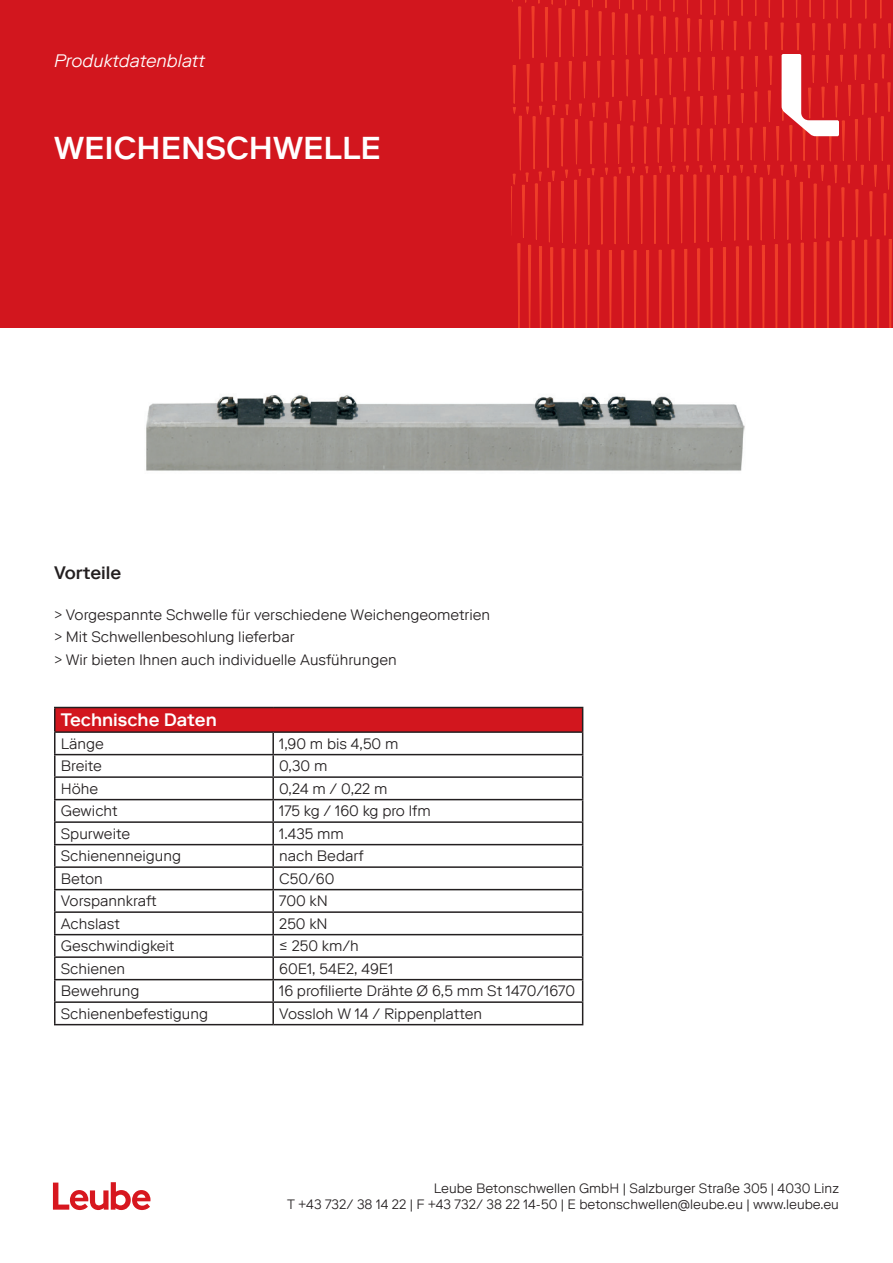
<style>
.page{position:relative;width:893px;height:1263px;background:#fff}
.page>*{position:absolute;margin:0;border:0;box-sizing:border-box;transform-origin:0 0}
.t1{font:500 31.5px "Riforma LLTT";color:#fff}
.t2{font:italic 300 18px "Riforma LLTT";color:#fff}
.t3{font:500 18px "Riforma LLTT";color:#fff}
.t4{font:500 18px "Riforma LLTT";color:#231f20}
.t5{font:300 15px/22.5px "Riforma LLTT";color:#231f20}
.t6{font:300 13.5px/16.2px "Riforma LLTT";color:#231f20;text-align:right}
</style>
<div class="page">
<svg style="left:53px;top:1182px;width:97px;height:28px"></svg>
<div style="left:0;top:0;width:893px;height:327px;background:#d2161e"></div>
<div style="left:55px;top:707px;width:528px;height:25px;background:#d2161e"></div>
<hr style="left:54px;top:707px;width:219px;height:1px;background:#231f20">
<hr style="left:54px;top:708px;width:2px;height:23px;background:#231f20">
<hr style="left:273px;top:707px;width:310px;height:1px;background:#231f20">
<hr style="left:54px;top:731px;width:219px;height:2px;background:#231f20">
<hr style="left:54px;top:733px;width:2px;height:21px;background:#231f20">
<hr style="left:273px;top:731px;width:310px;height:2px;background:#231f20">
<hr style="left:272px;top:733px;width:2px;height:21px;background:#231f20">
<hr style="left:54px;top:754px;width:219px;height:1px;background:#231f20">
<hr style="left:54px;top:755px;width:2px;height:21px;background:#231f20">
<hr style="left:273px;top:754px;width:310px;height:1px;background:#231f20">
<hr style="left:272px;top:755px;width:2px;height:21px;background:#231f20">
<hr style="left:54px;top:776px;width:219px;height:2px;background:#231f20">
<hr style="left:54px;top:778px;width:2px;height:21px;background:#231f20">
<hr style="left:273px;top:776px;width:310px;height:2px;background:#231f20">
<hr style="left:272px;top:778px;width:2px;height:21px;background:#231f20">
<hr style="left:54px;top:799px;width:219px;height:1px;background:#231f20">
<hr style="left:54px;top:800px;width:2px;height:21px;background:#231f20">
<hr style="left:273px;top:799px;width:310px;height:1px;background:#231f20">
<hr style="left:272px;top:800px;width:2px;height:21px;background:#231f20">
<hr style="left:54px;top:821px;width:219px;height:2px;background:#231f20">
<hr style="left:54px;top:823px;width:2px;height:21px;background:#231f20">
<hr style="left:273px;top:821px;width:310px;height:2px;background:#231f20">
<hr style="left:272px;top:823px;width:2px;height:21px;background:#231f20">
<hr style="left:54px;top:844px;width:219px;height:1px;background:#231f20">
<hr style="left:54px;top:845px;width:2px;height:21px;background:#231f20">
<hr style="left:273px;top:844px;width:310px;height:1px;background:#231f20">
<hr style="left:272px;top:845px;width:2px;height:21px;background:#231f20">
<hr style="left:54px;top:866px;width:219px;height:2px;background:#231f20">
<hr style="left:54px;top:868px;width:2px;height:21px;background:#231f20">
<hr style="left:273px;top:866px;width:310px;height:2px;background:#231f20">
<hr style="left:272px;top:868px;width:2px;height:21px;background:#231f20">
<hr style="left:54px;top:889px;width:219px;height:1px;background:#231f20">
<hr style="left:54px;top:890px;width:2px;height:21px;background:#231f20">
<hr style="left:273px;top:889px;width:310px;height:1px;background:#231f20">
<hr style="left:272px;top:890px;width:2px;height:21px;background:#231f20">
<hr style="left:54px;top:911px;width:219px;height:2px;background:#231f20">
<hr style="left:54px;top:913px;width:2px;height:21px;background:#231f20">
<hr style="left:273px;top:911px;width:310px;height:2px;background:#231f20">
<hr style="left:272px;top:913px;width:2px;height:21px;background:#231f20">
<hr style="left:54px;top:934px;width:219px;height:1px;background:#231f20">
<hr style="left:54px;top:935px;width:2px;height:21px;background:#231f20">
<hr style="left:273px;top:934px;width:310px;height:1px;background:#231f20">
<hr style="left:272px;top:935px;width:2px;height:21px;background:#231f20">
<hr style="left:54px;top:956px;width:219px;height:2px;background:#231f20">
<hr style="left:54px;top:958px;width:2px;height:21px;background:#231f20">
<hr style="left:273px;top:956px;width:310px;height:2px;background:#231f20">
<hr style="left:272px;top:958px;width:2px;height:21px;background:#231f20">
<hr style="left:54px;top:979px;width:219px;height:1px;background:#231f20">
<hr style="left:54px;top:980px;width:2px;height:21px;background:#231f20">
<hr style="left:273px;top:979px;width:310px;height:1px;background:#231f20">
<hr style="left:272px;top:980px;width:2px;height:21px;background:#231f20">
<hr style="left:54px;top:1001px;width:219px;height:2px;background:#231f20">
<hr style="left:54px;top:1003px;width:2px;height:21px;background:#231f20">
<hr style="left:273px;top:1001px;width:310px;height:2px;background:#231f20">
<hr style="left:272px;top:1003px;width:2px;height:21px;background:#231f20">
<svg style="left:582px;top:708px;width:1px;height:316px"></svg>
<hr style="left:54px;top:1024px;width:219px;height:1px;background:#231f20">
<hr style="left:273px;top:1024px;width:310px;height:1px;background:#231f20">
<svg style="left:512px;top:0;width:380px;height:327px"></svg>
<img style="left:146px;top:395px;width:599px;height:76px">
<p class="t2" style="left:54px;top:50px;width:152px">Produktdatenblatt</p>
<h1 class="t1" style="left:54px;top:128px;width:328px">WEICHENSCHWELLE</h1>
<p class="t4" style="left:54px;top:561px;width:69px">Vorteile</p>
<p class="t5" style="left:54px;top:603px;width:438px">&gt; Vorgespannte Schwelle für verschiedene Weichengeometrien &gt; Mit Schwellenbesohlung lieferbar<br>&gt; Wir bieten Ihnen auch individuelle Ausführungen</p>
<p class="t3" style="left:61px;top:708px;width:158px">Technische Daten</p>
<p class="t5" style="left:61px;top:732px;width:45px">Länge</p>
<p class="t5" style="left:279px;top:732px;width:121px">1,90 m bis 4,50 m</p>
<p class="t5" style="left:61px;top:754px;width:43px">Breite</p>
<p class="t5" style="left:279px;top:754px;width:50px">0,30 m</p>
<p class="t5" style="left:61px;top:777px;width:39px">Höhe</p>
<p class="t5" style="left:279px;top:777px;width:110px">0,24 m / 0,22 m</p>
<p class="t5" style="left:61px;top:799px;width:58px">Gewicht</p>
<p class="t5" style="left:279px;top:799px;width:153px">175 kg / 160 kg pro lfm</p>
<p class="t5" style="left:61px;top:822px;width:71px">Spurweite</p>
<p class="t5" style="left:279px;top:822px;width:66px">1.435 mm</p>
<p class="t5" style="left:61px;top:844px;width:122px">Schienenneigung</p>
<p class="t5" style="left:279px;top:844px;width:86px">nach Bedarf</p>
<p class="t5" style="left:61px;top:867px;width:44px">Beton</p>
<p class="t5" style="left:279px;top:867px;width:57px">C50/60</p>
<p class="t5" style="left:61px;top:889px;width:97px">Vorspannkraft</p>
<p class="t5" style="left:279px;top:889px;width:50px">700 kN</p>
<p class="t5" style="left:61px;top:912px;width:61px">Achslast</p>
<p class="t5" style="left:279px;top:912px;width:50px">250 kN</p>
<p class="t5" style="left:61px;top:934px;width:115px">Geschwindigkeit</p>
<p class="t5" style="left:279px;top:934px;width:81px">≤ 250 km/h</p>
<p class="t5" style="left:61px;top:957px;width:66px">Schienen</p>
<p class="t5" style="left:279px;top:957px;width:116px">60E1, 54E2, 49E1</p>
<p class="t5" style="left:61px;top:979px;width:80px">Bewehrung</p>
<p class="t5" style="left:279px;top:979px;width:297px">16 profilierte Drähte Ø 6,5 mm St 1470/1670</p>
<p class="t5" style="left:61px;top:1002px;width:149px">Schienenbefestigung</p>
<p class="t5" style="left:279px;top:1002px;width:204px">Vossloh W 14 / Rippenplatten</p>
<p class="t6" style="left:287px;top:1180px;width:553px">Leube Betonschwellen GmbH | Salzburger Straße 305 | 4030 Linz<br>T +43 732/ 38 14 22 | F +43 732/ 38 22 14-50 | E betonschwellen@leube.eu | www.leube.eu</p>
</div>
